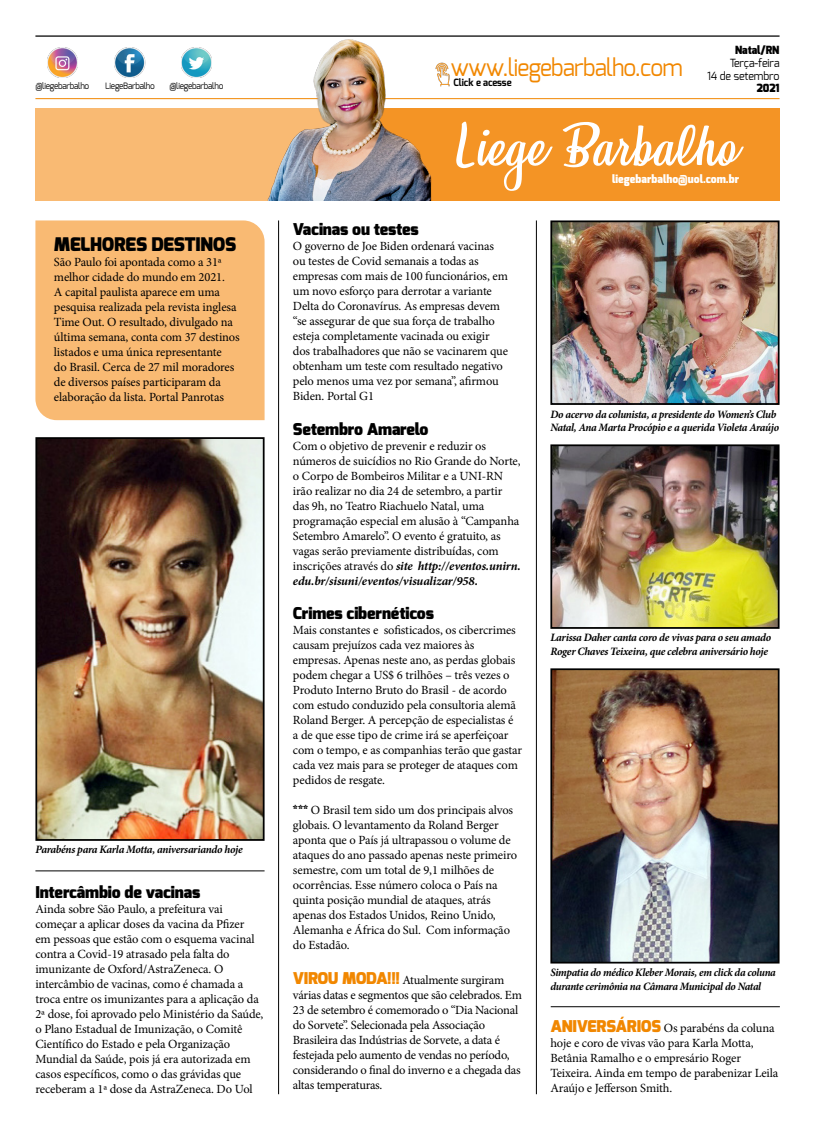
<style>
.page{position:relative;width:815px;height:1124px;background:#fff}
.page>*{position:absolute;margin:0;border:0;box-sizing:border-box;transform-origin:0 0}
.t1{font:51.25px "Honeymoon Personal Use";color:#fff}
.t2{font:23.88px "Exo";letter-spacing:-.03em;color:#f18700;scale:.95 1}
.t3{font:900 18.75px "Exo";letter-spacing:-.01em;color:#000}
.t4{font:900 16.25px "Exo";letter-spacing:-.01em;color:#000}
.t5{font:12.5px/15px "Minion Pro";letter-spacing:-.01em;color:#000}
.t6{font:italic 700 11.25px/13.5px "Minion Pro";letter-spacing:-.03em;color:#000}
.t7{font:italic 700 11.25px/13.5px "Minion Pro";letter-spacing:-.03em;color:#000;scale:.96 1}
.t8{font:900 11.25px "Exo";color:#fff;scale:.95 1}
.t9{font:11.25px/12.5px "Exo";letter-spacing:-.01em;color:#000;text-align:right;scale:.95 1}
.t10{font:900 11.25px "Exo";letter-spacing:-.01em;color:#000;scale:.95 1}
.t11{font:700 10px "Exo";letter-spacing:-.01em;color:#000;scale:.95 1}
.t12{font:8.75px "Exo";letter-spacing:-.03em;color:#000;scale:.95 1}
.s1{font-weight:700;font-style:italic}
.s2{font-family:"Exo";font-weight:900}
.s3{font-family:"Exo";font-weight:900;font-size:16.25px;color:#f18700}
</style>
<div class="page">
<hr style="left:35px;top:35px;width:745px;height:2px;background:#000">
<hr style="left:35px;top:98px;width:745px;height:1px;background:#f18700">
<img style="left:47px;top:47px;width:31px;height:30px">
<img style="left:114px;top:47px;width:31px;height:30px">
<img style="left:181px;top:47px;width:31px;height:30px">
<div style="left:35px;top:108px;width:745px;height:93px;background:#f9ba73"></div>
<div style="left:331px;top:108px;width:449px;height:93px;background:#f49425"></div>
<img style="left:242px;top:35px;width:235px;height:166px">
<hr style="left:278px;top:220px;width:1px;height:873px;background:#000">
<hr style="left:536px;top:220px;width:1px;height:873px;background:#000">
<hr style="left:551px;top:1006px;width:229px;height:1px;background:#000">
<img style="left:553px;top:671px;width:224px;height:289px">
<div style="left:550px;top:668px;width:230px;height:295px;border:2px solid #000"></div>
<img style="left:553px;top:447px;width:224px;height:178px">
<div style="left:550px;top:444px;width:230px;height:184px;border:2px solid #000"></div>
<img style="left:553px;top:223px;width:224px;height:179px">
<div style="left:550px;top:220px;width:230px;height:185px;border:2px solid #000"></div>
<div style="left:35px;top:220px;width:230px;height:200px;background:#f9ba73"></div>
<hr style="left:35px;top:870px;width:230px;height:1px;background:#000">
<img style="left:38px;top:440px;width:224px;height:397px">
<div style="left:35px;top:437px;width:230px;height:403px;border:2px solid #000"></div>
<img style="left:429px;top:61px;width:27px;height:26px">
<p class="t12" style="left:35px;top:80px;width:58px">@liegebarbalho</p>
<p class="t12" style="left:105px;top:80px;width:54px">LiegeBarbalho</p>
<p class="t12" style="left:169px;top:80px;width:58px">@liegebarbalho</p>
<h3 class="t3" style="left:54px;top:232px;width:184px">MELHORES DESTINOS</h3>
<p class="t5" style="left:54px;top:255px;width:187px">São Paulo foi apontada como a 31ª melhor cidade do mundo em 2021.<br>A capital paulista aparece em uma pesquisa realizada pela revista inglesa Time Out. O resultado, divulgado na última semana, conta com 37 destinos listados e uma única representante<br>do Brasil. Cerca de 27 mil moradores de diversos países participaram da elaboração da lista. Portal Panrotas</p>
<p class="t6" style="left:35px;top:842px;width:209px">Parabéns para Karla Motta, aniversariando hoje</p>
<h3 class="t4" style="left:35px;top:881px;width:166px">Intercâmbio de vacinas</h3>
<p class="t5" style="left:35px;top:901px;width:230px">Ainda sobre São Paulo, a prefeitura vai começar a aplicar doses da vacina da Pfizer<br>em pessoas que estão com o esquema vacinal contra a Covid-19 atrasado pela falta do imunizante de Oxford/AstraZeneca. O intercâmbio de vacinas, como é chamada a troca entre os imunizantes para a aplicação da 2ª dose, foi aprovado pelo Ministério da Saúde, o Plano Estadual de Imunização, o Comitê Científico do Estado e pela Organização Mundial da Saúde, pois já era autorizada em casos específicos, como o das grávidas que receberam a 1ª dose da AstraZeneca. Do Uol</p>
<p class="t10" style="left:735px;top:43px;width:48px">Natal/RN</p>
<p class="t9" style="left:707px;top:57px;width:78px">Terça-feira<br>14 de setembro</p>
<p class="t10" style="left:757px;top:81px;width:26px">2021</p>
<h2 class="t2" style="left:451px;top:52px;width:246px">www.liegebarbalho.com</h2>
<p class="t11" style="left:454px;top:76px;width:63px">Click e acesse</p>
<h1 class="t1" style="left:458px;top:117px;width:281px">Liege Barbalho</h1>
<p class="t8" style="left:612px;top:171px;width:135px">liegebarbalho@uol.com.br</p>
<h3 class="t4" style="left:293px;top:219px;width:128px">Vacinas ou testes</h3>
<p class="t5" style="left:293px;top:238px;width:217px">O governo de Joe Biden ordenará vacinas ou testes de Covid semanais a todas as empresas com mais de 100 funcionários, em um novo esforço para derrotar a variante Delta do Coronavírus. As empresas devem “se assegurar de que sua força de trabalho esteja completamente vacinada ou exigir dos trabalhadores que não se vacinarem que obtenham um teste com resultado negativo pelo menos uma vez por semana”, afirmou Biden. Portal G1</p>
<h3 class="t4" style="left:293px;top:418px;width:137px">Setembro Amarelo</h3>
<p class="t5" style="left:293px;top:438px;width:229px">Com o objetivo de prevenir e reduzir os números de suicídios no Rio Grande do Norte, o Corpo de Bombeiros Militar e a UNI-RN irão realizar no dia 24 de setembro, a partir das 9h, no Teatro Riachuelo Natal, uma programação especial em alusão à “Campanha Setembro Amarelo”. O evento é gratuito, as vagas serão previamente distribuídas, com inscrições através do <span class="s1">site http://eventos.unirn. edu.br/sisuni/eventos/visualizar/958.</span></p>
<h3 class="t4" style="left:293px;top:603px;width:143px">Crimes cibernéticos</h3>
<p class="t5" style="left:293px;top:622px;width:231px">Mais constantes e sofisticados, os cibercrimes causam prejuízos cada vez maiores às empresas. Apenas neste ano, as perdas globais podem chegar a US$ 6 trilhões – três vezes o Produto Interno Bruto do Brasil - de acordo com estudo conduzido pela consultoria alemã Roland Berger. A percepção de especialistas é a de que esse tipo de crime irá se aperfeiçoar com o tempo, e as companhias terão que gastar cada vez mais para se proteger de ataques com pedidos de resgate.</p>
<p class="t5" style="left:293px;top:802px;width:226px"><span class="s2">***</span> O Brasil tem sido um dos principais alvos globais. O levantamento da Roland Berger aponta que o País já ultrapassou o volume de ataques do ano passado apenas neste primeiro semestre, com um total de 9,1 milhões de ocorrências. Esse número coloca o País na quinta posição mundial de ataques, atrás apenas dos Estados Unidos, Reino Unido, Alemanha e África do Sul. Com informação do Estadão.</p>
<p class="t5" style="left:293px;top:972px;width:231px"><span class="s3">VIROU MODA!!!</span> Atualmente surgiram várias datas e segmentos que são celebrados. Em 23 de setembro é comemorado o “Dia Nacional do Sorvete”. Selecionada pela Associação Brasileira das Indústrias de Sorvete, a data é festejada pelo aumento de vendas no período, considerando o final do inverno e a chegada das altas temperaturas.</p>
<p class="t6" style="left:550px;top:407px;width:230px">Do acervo da colunista, a presidente do Women’s Club<br>Natal, Ana Marta Procópio e a querida Violeta Araújo</p>
<p class="t6" style="left:550px;top:630px;width:222px">Larissa Daher canta coro de vivas para o seu amado<br>Roger Chaves Teixeira, que celebra aniversário hoje</p>
<p class="t7" style="left:550px;top:965px;width:236px">Simpatia do médico Kleber Morais, em click da coluna durante cerimônia na Câmara Municipal do Natal</p>
<p class="t5" style="left:550px;top:1019px;width:230px"><span class="s3">ANIVERSÁRIOS</span> Os parabéns da coluna hoje e coro de vivas vão para Karla Motta, Betânia Ramalho e o empresário Roger Teixeira. Ainda em tempo de parabenizar Leila Araújo e Jefferson Smith.</p>
</div>
